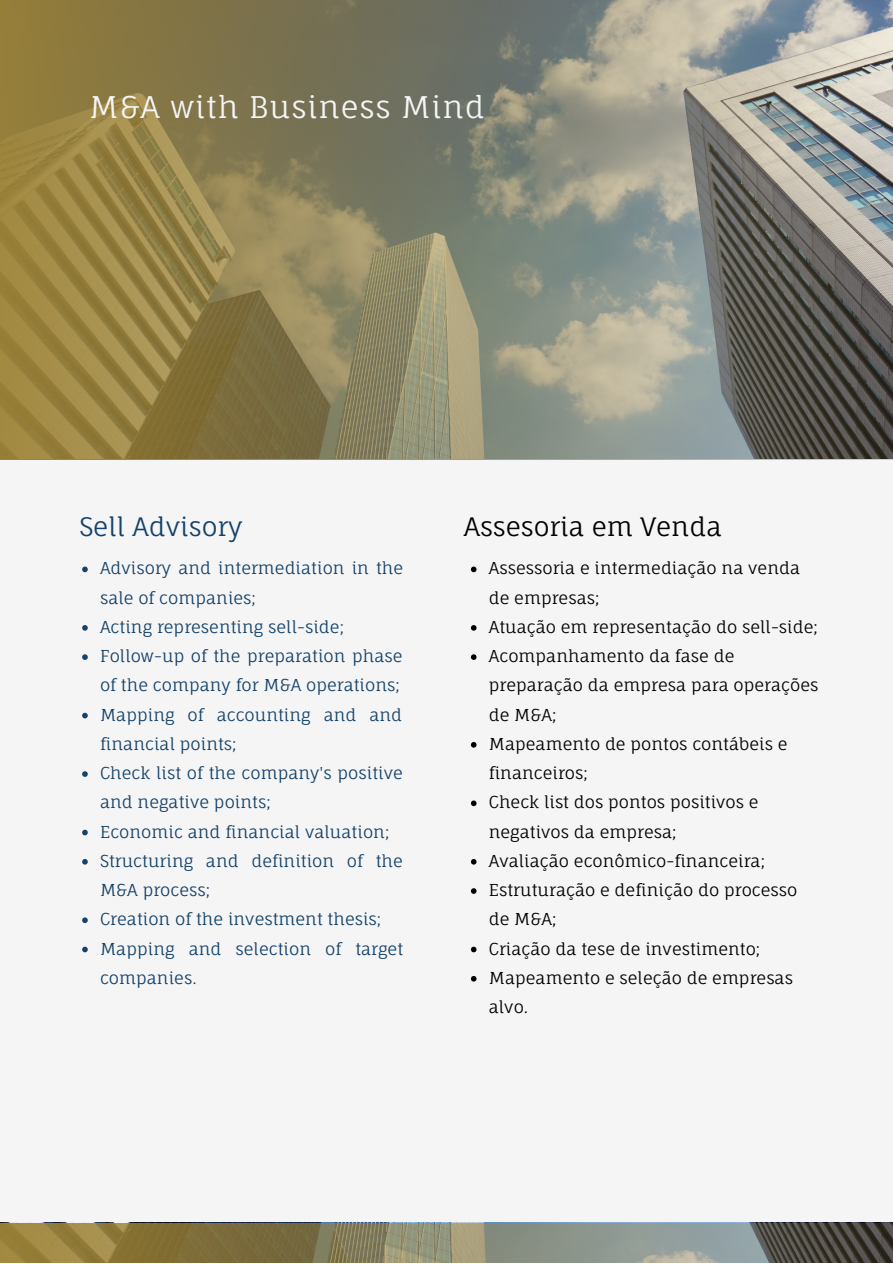
<style>
.page{position:relative;width:893px;height:1264px;background:#fff}
.page>*{position:absolute;margin:0;border:0;box-sizing:border-box;transform-origin:0 0}
.t1{font:30px "Fauna One";letter-spacing:.03em;color:#f5f5f5}
.t2{font:25.5px "Fauna One";color:#000}
.t3{font:25.5px "Fauna One";color:#14426a}
.t4{font:16.5px/29.2px "Fauna One";color:#14426a}
.t5{font:16.5px/29.2px "Fauna One";color:#000}
</style>
<div class="page">
<div style="left:0;top:0;width:892px;height:1262px;background:#f5f5f5"></div>
<svg style="left:0;top:0;width:892px;height:459px;background:#8b8569"></svg>
<svg style="left:82px;top:566px;width:6px;height:6px"></svg>
<svg style="left:82px;top:625px;width:6px;height:5px"></svg>
<svg style="left:82px;top:654px;width:6px;height:6px"></svg>
<svg style="left:82px;top:712px;width:6px;height:6px"></svg>
<svg style="left:82px;top:771px;width:6px;height:6px"></svg>
<svg style="left:82px;top:829px;width:6px;height:6px"></svg>
<svg style="left:82px;top:859px;width:6px;height:5px"></svg>
<svg style="left:82px;top:917px;width:6px;height:6px"></svg>
<svg style="left:82px;top:946px;width:6px;height:6px"></svg>
<svg style="left:471px;top:566px;width:5px;height:6px"></svg>
<svg style="left:471px;top:625px;width:5px;height:5px"></svg>
<svg style="left:471px;top:654px;width:5px;height:6px"></svg>
<svg style="left:471px;top:742px;width:5px;height:5px"></svg>
<svg style="left:471px;top:800px;width:5px;height:6px"></svg>
<svg style="left:471px;top:859px;width:5px;height:5px"></svg>
<svg style="left:471px;top:888px;width:5px;height:5px"></svg>
<svg style="left:471px;top:946px;width:5px;height:6px"></svg>
<svg style="left:471px;top:976px;width:5px;height:5px"></svg>
<img style="left:0;top:1222px;width:892px;height:1px">
<svg style="left:0;top:1223px;width:892px;height:39px;background:#837e60"></svg>
<h1 class="t1" style="left:89px;top:88px;width:397px">M&amp;A with Business Mind</h1>
<h2 class="t3" style="left:79px;top:511px;width:165px">Sell Advisory</h2>
<h2 class="t2" style="left:463px;top:511px;width:260px">Assesoria em Venda</h2>
<p class="t4" style="left:100px;top:553px;width:304px">Advisory and intermediation in the sale of companies;<br>Acting representing sell-side;<br>Follow-up of the preparation phase of the company for M&amp;A operations;<br>Mapping of accounting and and financial points;<br>Check list of the company's positive and negative points;<br>Economic and financial valuation;<br>Structuring and definition of the<br>M&amp;A process;<br>Creation of the investment thesis;<br>Mapping and selection of target companies.</p>
<p class="t5" style="left:489px;top:553px;width:331px">Assessoria e intermediação na venda de empresas;<br>Atuação em representação do sell-side;<br>Acompanhamento da fase de preparação da empresa para operações de M&amp;A;<br>Mapeamento de pontos contábeis e financeiros;<br>Check list dos pontos positivos e negativos da empresa;<br>Avaliação econômico-financeira;<br>Estruturação e definição do processo de M&amp;A;<br>Criação da tese de investimento;<br>Mapeamento e seleção de empresas alvo.</p>
</div>
